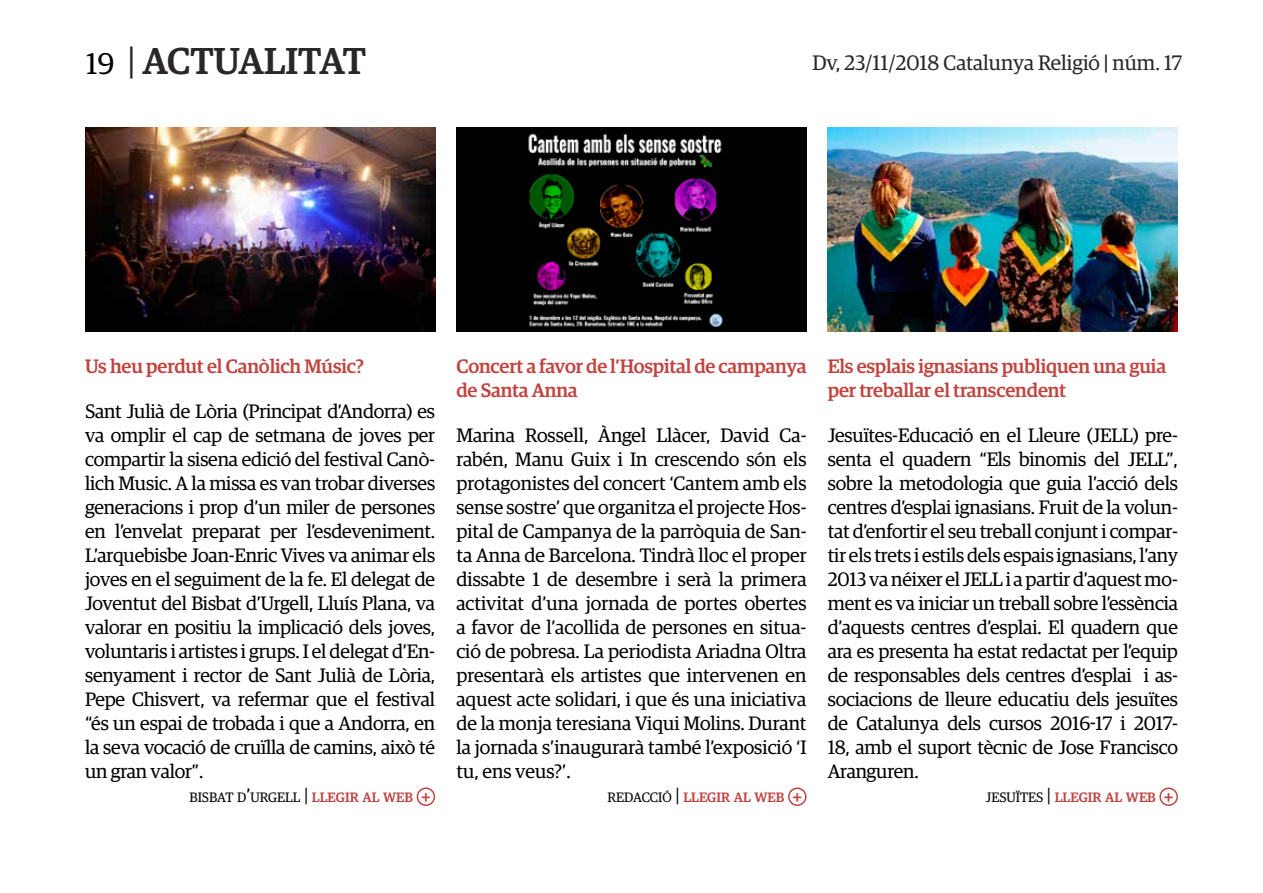
<style>
.page{position:relative;width:1263px;height:893px;background:#fff}
.page>*{position:absolute;margin:0;border:0;box-sizing:border-box;transform-origin:0 0}
.t1{font:500 37.5px "Guardian Egyp";color:#292727}
.t2{font:21px "Guardian Egyp";color:#292727}
.t3{font:19.5px/24px "Guardian Egyp";letter-spacing:-.01em;color:#000;text-align:justify}
.t4{font:500 19.5px/24px "Guardian Egyp";letter-spacing:-.01em;color:#c04440}
.t5{font:500 13.65px "Guardian Egyp";color:#c04440}
.t6{font:13.65px "Guardian Egyp";color:#000}
.s1{font-weight:400;font-size:30px;color:#000}
.s2{font-weight:400}
.s3{font-weight:500}
.s4{font-size:19.5px}
.s5{font-weight:500;color:#c04440}
.s6{font-weight:500;font-size:19.5px;color:#c04440}
.s7{font-weight:400;color:#000}
.s8{font-weight:400;font-size:19.5px;color:#000}
</style>
<div class="page">
<div style="left:417px;top:787px;width:18px;height:19px;border:2px solid #c04440;border-radius:50%"></div>
<div style="left:788px;top:787px;width:18px;height:19px;border:2px solid #c04440;border-radius:50%"></div>
<div style="left:1159px;top:787px;width:19px;height:19px;border:2px solid #c04440;border-radius:50%"></div>
<img style="left:828px;top:128px;width:350px;height:204px">
<img style="left:456px;top:128px;width:350px;height:204px">
<img style="left:85px;top:128px;width:350px;height:204px">
<h1 class="t1" style="left:86px;top:34px;width:282px"><span class="s1">19</span> <span class="s2">|</span> ACTUALITAT</h1>
<p class="t2" style="left:812px;top:49px;width:371px">Dv, 23/11/2018 Catalunya Religió <span class="s3">|</span> núm. 17</p>
<p class="t4" style="left:85px;top:352px;width:281px">Us heu perdut el Canòlich Músic?</p>
<p class="t3" style="left:85px;top:398px;width:352px">Sant Julià de Lòria (Principat d’Andorra) es va omplir el cap de setmana de joves per compartir la sisena edició del festival Canò&shy;lich Music. A la missa es van trobar diverses generacions i prop d’un miler de persones en l’envelat preparat per l’esdeveniment.<br>L’arquebisbe Joan-Enric Vives va animar els joves en el seguiment de la fe. El delegat de Joventut del Bisbat d’Urgell, Lluís Plana, va valorar en positiu la implicació dels joves, voluntaris i artistes i grups. I el delegat d’En&shy;senyament i rector de Sant Julià de Lòria, Pepe Chisvert, va refermar que el festival “és un espai de trobada i que a Andorra, en la seva vocació de cruïlla de camins, això té un gran valor”.</p>
<p class="t6" style="left:189px;top:788px;width:243px">BISBAT D<span class="s4">’</span>URGELL <span class="s4">|</span> <span class="s5">LLEGIR AL WEB</span> <span class="s6">+</span></p>
<p class="t4" style="left:456px;top:352px;width:352px">Concert a favor de l’Hospital de campanya de Santa Anna</p>
<p class="t3" style="left:456px;top:422px;width:352px">Marina Rossell, Àngel Llàcer, David Ca&shy;rabén, Manu Guix i In crescendo són els protagonistes del concert ‘Cantem amb els sense sostre’ que organitza el projecte Hos&shy;pital de Campanya de la parròquia de San&shy;ta Anna de Barcelona. Tindrà lloc el proper dissabte 1 de desembre i serà la primera activitat d’una jornada de portes obertes a favor de l’acollida de persones en situa&shy;ció de pobresa. La periodista Ariadna Oltra presentarà els artistes que intervenen en aquest acte solidari, i que és una iniciativa de la monja teresiana Viqui Molins. Durant la jornada s’inaugurarà també l’exposició ‘I tu, ens veus?’.</p>
<p class="t5" style="left:608px;top:788px;width:196px"><span class="s7">REDACCIÓ</span> <span class="s8">|</span> LLEGIR AL WEB <span class="s4">+</span></p>
<p class="t4" style="left:828px;top:352px;width:340px">Els esplais ignasians publiquen una guia per treballar el transcendent</p>
<p class="t3" style="left:828px;top:422px;width:352px">Jesuïtes-Educació en el Lleure (JELL) pre&shy;senta el quadern “Els binomis del JELL”, sobre la metodologia que guia l’acció dels centres d’esplai ignasians. Fruit de la volun&shy;tat d’enfortir el seu treball conjunt i compar&shy;tir els trets i estils dels espais ignasians, l’any 2013 va néixer el JELL i a partir d’aquest mo&shy;ment es va iniciar un treball sobre l’essència d’aquests centres d’esplai. El quadern que ara es presenta ha estat redactat per l’equip de responsables dels centres d’esplai i as&shy;sociacions de lleure educatiu dels jesuïtes de Catalunya dels cursos 2016-17 i 2017- 18, amb el suport tècnic de Jose Francisco Aranguren.</p>
<p class="t5" style="left:986px;top:788px;width:189px"><span class="s7">JESUÏTES</span> <span class="s8">|</span> LLEGIR AL WEB <span class="s4">+</span></p>
</div>
